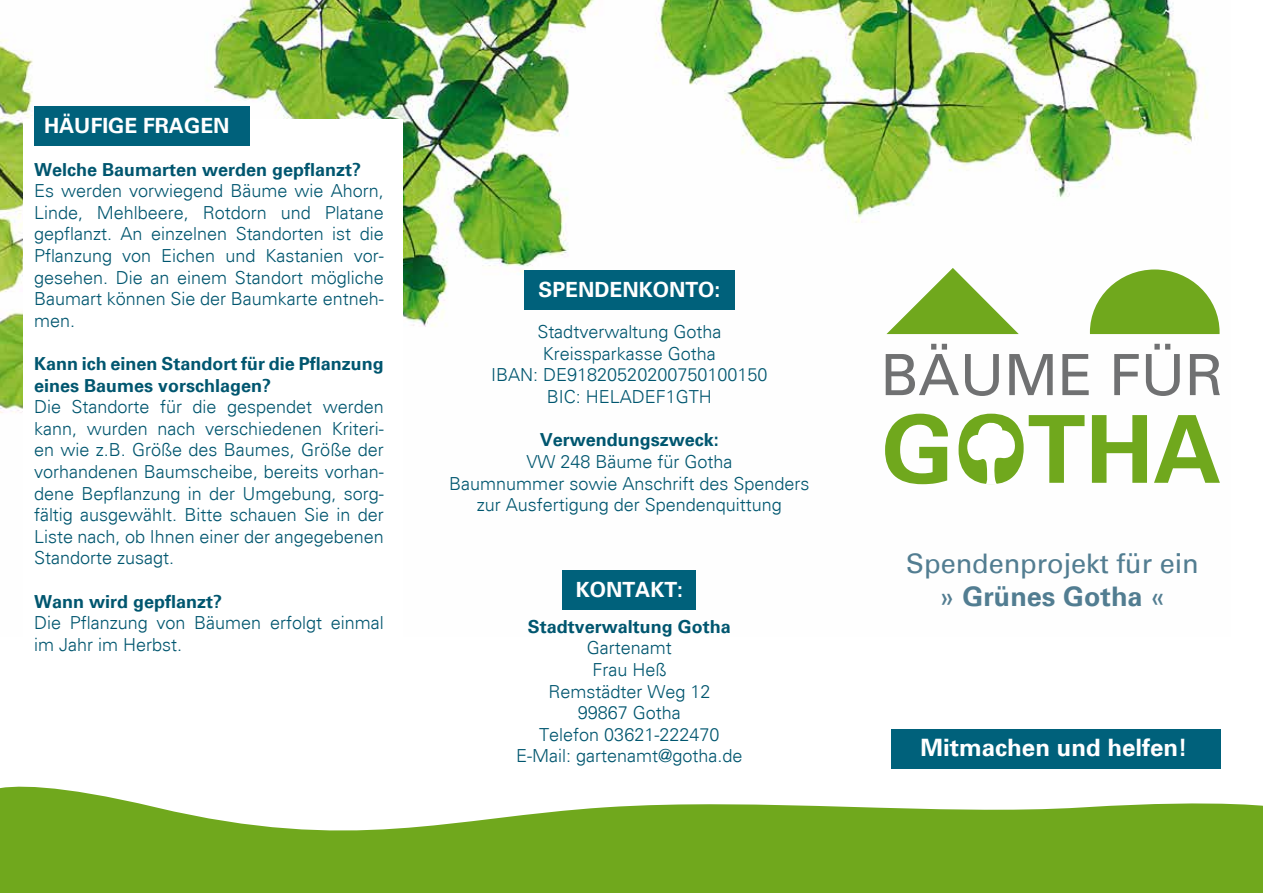
<style>
.page{position:relative;width:1263px;height:893px;background:#fff}
.page>*{position:absolute;margin:0;border:0;box-sizing:border-box;transform-origin:0 0}
.t1{font:27px/32.4px "Univers";color:#527d91;text-align:center}
.t2{font:700 24px "Univers";color:#fff}
.t3{font:700 21px "Univers";color:#fff}
.t4{font:300 18px/21.6px "Univers";color:#00566f;text-align:center}
.t5{font:700 18px/21.6px "Univers";color:#00566f}
.s1{font-weight:700}
</style>
<div class="page">
<img style="left:0;top:0;width:1220px;height:610px">
<div style="left:23px;top:119px;width:380px;height:640px;background:#fff"></div>
<svg style="left:886px;top:344px;width:334px;height:52px"></svg>
<svg style="left:885px;top:414px;width:63px;height:70px"></svg>
<svg style="left:1092px;top:415px;width:55px;height:68px"></svg>
<svg style="left:1154px;top:415px;width:66px;height:68px"></svg>
<svg style="left:886px;top:268px;width:133px;height:66px"></svg>
<svg style="left:1090px;top:269px;width:129px;height:65px"></svg>
<svg style="left:958px;top:414px;width:126px;height:71px"></svg>
<svg style="left:0;top:786px;width:1263px;height:107px;fill:#70a81d"></svg>
<div style="left:891px;top:729px;width:330px;height:40px;background:#00617b"></div>
<div style="left:524px;top:270px;width:211px;height:39px;background:#00617b"></div>
<div style="left:34px;top:106px;width:216px;height:40px;background:#00617b"></div>
<div style="left:563px;top:571px;width:133px;height:39px;background:#00617b"></div>
<p class="t3" style="left:44px;top:113px;width:187px">HÄUFIGE FRAGEN</p>
<p class="t5" style="left:34px;top:159px;width:329px">Welche Baumarten werden gepflanzt?</p>
<p class="t4" style="left:34px;top:180px;width:351px;text-align:justify">Es werden vorwiegend Bäume wie Ahorn, Linde, Mehlbeere, Rotdorn und Platane gepflanzt. An einzelnen Standorten ist die Pflanzung von Eichen und Kastanien vor&shy;gesehen. Die an einem Standort mögliche Baumart können Sie der Baumkarte entneh&shy;men.</p>
<p class="t5" style="left:34px;top:353px;width:351px">Kann ich einen Standort für die Pflanzung eines Baumes vorschlagen?</p>
<p class="t4" style="left:34px;top:396px;width:351px;text-align:justify">Die Standorte für die gespendet werden kann, wurden nach verschiedenen Kriteri&shy;en wie z.B. Größe des Baumes, Größe der vorhandenen Baumscheibe, bereits vorhan&shy;dene Bepflanzung in der Umgebung, sorg&shy;fältig ausgewählt. Bitte schauen Sie in der Liste nach, ob Ihnen einer der angegebenen Standorte zusagt.</p>
<p class="t5" style="left:34px;top:591px;width:190px">Wann wird gepflanzt?</p>
<p class="t4" style="left:34px;top:612px;width:351px;text-align:left">Die Pflanzung von Bäumen erfolgt einmal im Jahr im Herbst.</p>
<p class="t3" style="left:538px;top:277px;width:184px">SPENDENKONTO:</p>
<p class="t4" style="left:491px;top:321px;width:278px">Stadtverwaltung Gotha<br>Kreissparkasse Gotha<br>IBAN: DE91820520200750100150<br>BIC: HELADEF1GTH</p>
<p class="t5" style="left:540px;top:429px;width:181px">Verwendungszweck:</p>
<p class="t4" style="left:449px;top:451px;width:362px">VW 248 Bäume für Gotha<br>Baumnummer sowie Anschrift des Spenders zur Ausfertigung der Spendenquittung</p>
<p class="t3" style="left:576px;top:578px;width:109px">KONTAKT:</p>
<p class="t5" style="left:528px;top:616px;width:205px">Stadtverwaltung Gotha</p>
<p class="t4" style="left:516px;top:637px;width:228px">Gartenamt<br>Frau Heß<br>Remstädter Weg 12<br>99867 Gotha<br>Telefon 03621-222470<br>E-Mail: gartenamt@gotha.de</p>
<h1 class="t1" style="left:906px;top:548px;width:294px">Spendenprojekt für ein » <span class="s1">Grünes Gotha</span> «</h1>
<h2 class="t2" style="left:921px;top:733px;width:268px">Mitmachen und helfen!</h2>
</div>
